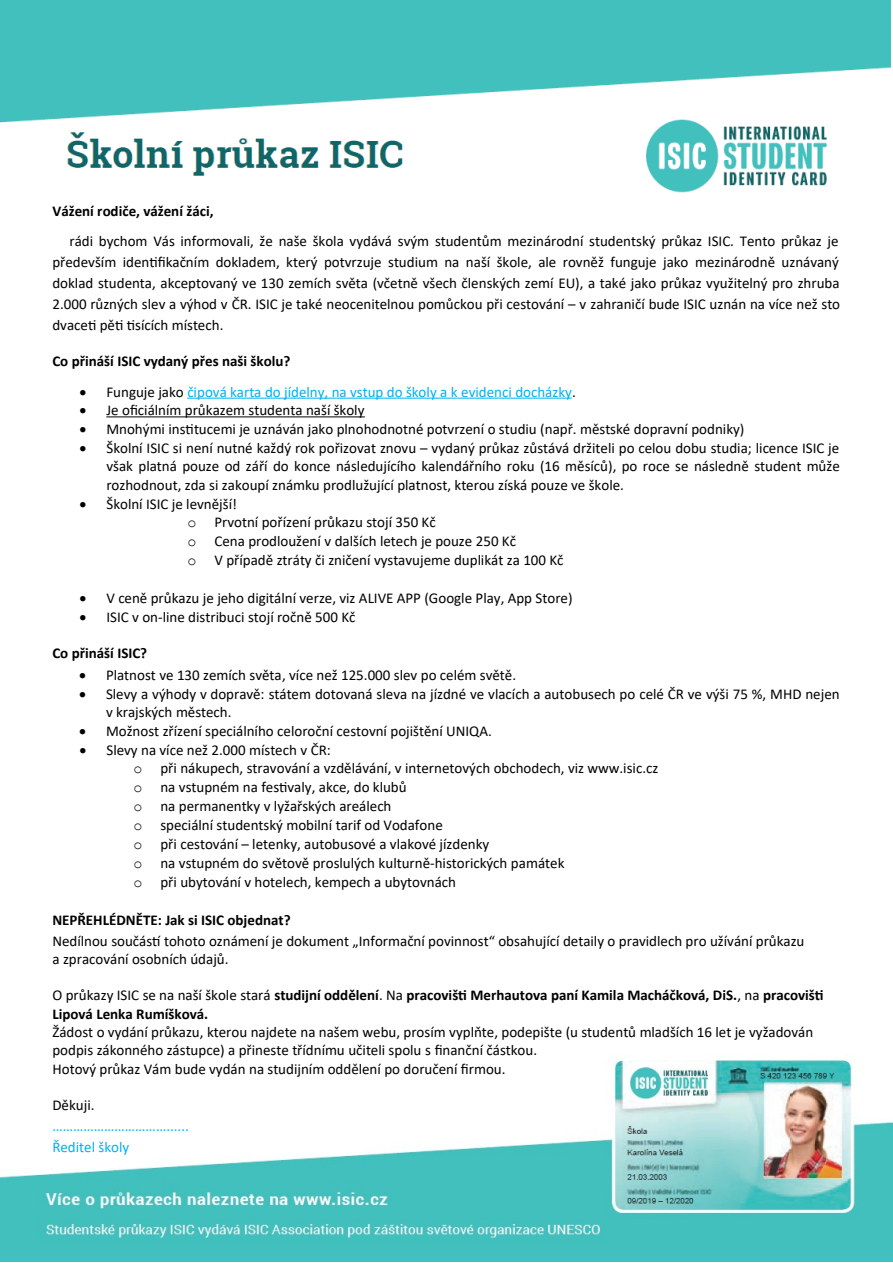
<style>
.page{position:relative;width:893px;height:1263px;background:#fff}
.page>*{position:absolute;margin:0;border:0;box-sizing:border-box;transform-origin:0 0}
.t1{font:15px/18.9px "Calibri";color:#000}
.t2{font:700 15px/18.3px "Calibri";color:#000}
.t3{font:15px/21px "Calibri";color:#00b0f0}
.s1{color:#000}
.s2{font-family:"Courier New"}
.s3{font-weight:400}
</style>
<div class="page">
<img style="left:0;top:0;width:890px;height:193px">
<img style="left:0;top:1059px;width:893px;height:203px">
<hr style="left:187px;top:398px;width:271px;height:1px;background:#00b0f0">
<hr style="left:461px;top:398px;width:111px;height:1px;background:#00b0f0">
<hr style="left:106px;top:416px;width:259px;height:1px;background:#000">
<p class="t2" style="left:52px;top:203px;width:163px">Vážení rodiče, vážení žáci,</p>
<p class="t1" style="left:52px;top:232px;width:789px;line-height:21px;text-align:justify;text-indent:17px">rádi bychom Vás informovali, že naše škola vydává svým studentům mezinárodní studentský průkaz ISIC. Tento průkaz je především identifikačním dokladem, který potvrzuje studium na naší škole, ale rovněž funguje jako mezinárodně uznávaný doklad studenta, akceptovaný ve 130 zemích světa (včetně všech členských zemí EU), a také jako průkaz využitelný pro zhruba 2.000 různých slev a výhod v ČR. ISIC je také neocenitelnou pomůckou při cestování – v zahraničí bude ISIC uznán na více než sto dvaceti pěti tisících místech.</p>
<p class="t2" style="left:52px;top:353px;width:239px">Co přináší ISIC vydaný přes naši školu?</p>
<p class="t3" style="left:80px;top:382px;width:498px"><span class="s1">• Funguje jako</span> čipová karta do jídelny, na vstup do školy a k evidenci docházky<span class="s1">.</span></p>
<p class="t1" style="left:80px;top:402px;width:286px">• Je oficiálním průkazem studenta naší školy</p>
<p class="t1" style="left:80px;top:421px;width:666px">• Mnohými institucemi je uznáván jako plnohodnotné potvrzení o studiu (např. městské dopravní podniky)</p>
<p class="t1" style="left:106px;top:440px;width:735px;line-height:18.3px;text-align:justify;text-indent:-27px">• Školní ISIC si není nutné každý rok pořizovat znovu – vydaný průkaz zůstává držiteli po celou dobu studia; licence ISIC je však platná pouze od září do konce následujícího kalendářního roku (16 měsíců), po roce se následně student může rozhodnout, zda si zakoupí známku prodlužující platnost, kterou získá pouze ve škole.</p>
<p class="t1" style="left:188px;top:495px;width:378px;text-indent:-108px">• Školní ISIC je levnější!<br><span class="s2">o</span> Prvotní pořízení průkazu stojí 350 Kč<br><span class="s2">o</span> Cena prodloužení v dalších letech je pouze 250 Kč<br><span class="s2">o</span> V případě ztráty či zničení vystavujeme duplikát za 100 Kč</p>
<p class="t1" style="left:80px;top:590px;width:495px">• V ceně průkazu je jeho digitální verze, viz ALIVE APP (Google Play, App Store)</p>
<p class="t1" style="left:80px;top:608px;width:278px">• ISIC v on-line distribuci stojí ročně 500 Kč</p>
<p class="t2" style="left:52px;top:645px;width:96px">Co přináší ISIC?</p>
<p class="t1" style="left:79px;top:666px;width:438px">• Platnost ve 130 zemích světa, více než 125.000 slev po celém světě.</p>
<p class="t1" style="left:106px;top:686px;width:735px;line-height:18.3px;text-indent:-27px">• Slevy a výhody v dopravě: státem dotovaná sleva na jízdné ve vlacích a autobusech po celé ČR ve výši 75 %, MHD nejen v krajských městech.</p>
<p class="t1" style="left:79px;top:722px;width:414px">• Možnost zřízení speciálního celoroční cestovní pojištění UNIQA.</p>
<p class="t1" style="left:134px;top:741px;width:526px;text-indent:-54px">• Slevy na více než 2.000 místech v ČR:<br><span class="s2">o</span> při nákupech, stravování a vzdělávání, v internetových obchodech, viz www.isic.cz <span class="s2">o</span> na vstupném na festivaly, akce, do klubů<br><span class="s2">o</span> na permanentky v lyžařských areálech<br><span class="s2">o</span> speciální studentský mobilní tarif od Vodafone<br><span class="s2">o</span> při cestování – letenky, autobusové a vlakové jízdenky<br><span class="s2">o</span> na vstupném do světově proslulých kulturně-historických památek<br><span class="s2">o</span> při ubytování v hotelech, kempech a ubytovnách</p>
<p class="t2" style="left:52px;top:912px;width:240px">NEPŘEHLÉDNĚTE: Jak si ISIC objednat?</p>
<p class="t1" style="left:52px;top:933px;width:753px;line-height:18.3px">Nedílnou součástí tohoto oznámení je dokument „Informační povinnost“ obsahující detaily o pravidlech pro užívání průkazu a zpracování osobních údajů.</p>
<p class="t2" style="left:52px;top:987px;width:773px"><span class="s3">O průkazy ISIC se na naší škole stará</span> studijní oddělení<span class="s3">. Na</span> pracovišti Merhautova paní Kamila Macháčková, DiS.<span class="s3">, na</span> pracovišti<br>Lipová Lenka Rumíšková.</p>
<p class="t1" style="left:52px;top:1024px;width:762px;line-height:18.3px">Žádost o vydání průkazu, kterou najdete na našem webu, prosím vyplňte, podepište (u studentů mladších 16 let je vyžadován podpis zákonného zástupce) a přineste třídnímu učiteli spolu s finanční částkou.<br>Hotový průkaz Vám bude vydán na studijním oddělení po doručení firmou.</p>
<p class="t1" style="left:52px;top:1097px;width:44px">Děkuji.</p>
<p class="t3" style="left:52px;top:1117px;width:138px">……………………………......<br>Ředitel školy</p>
</div>
